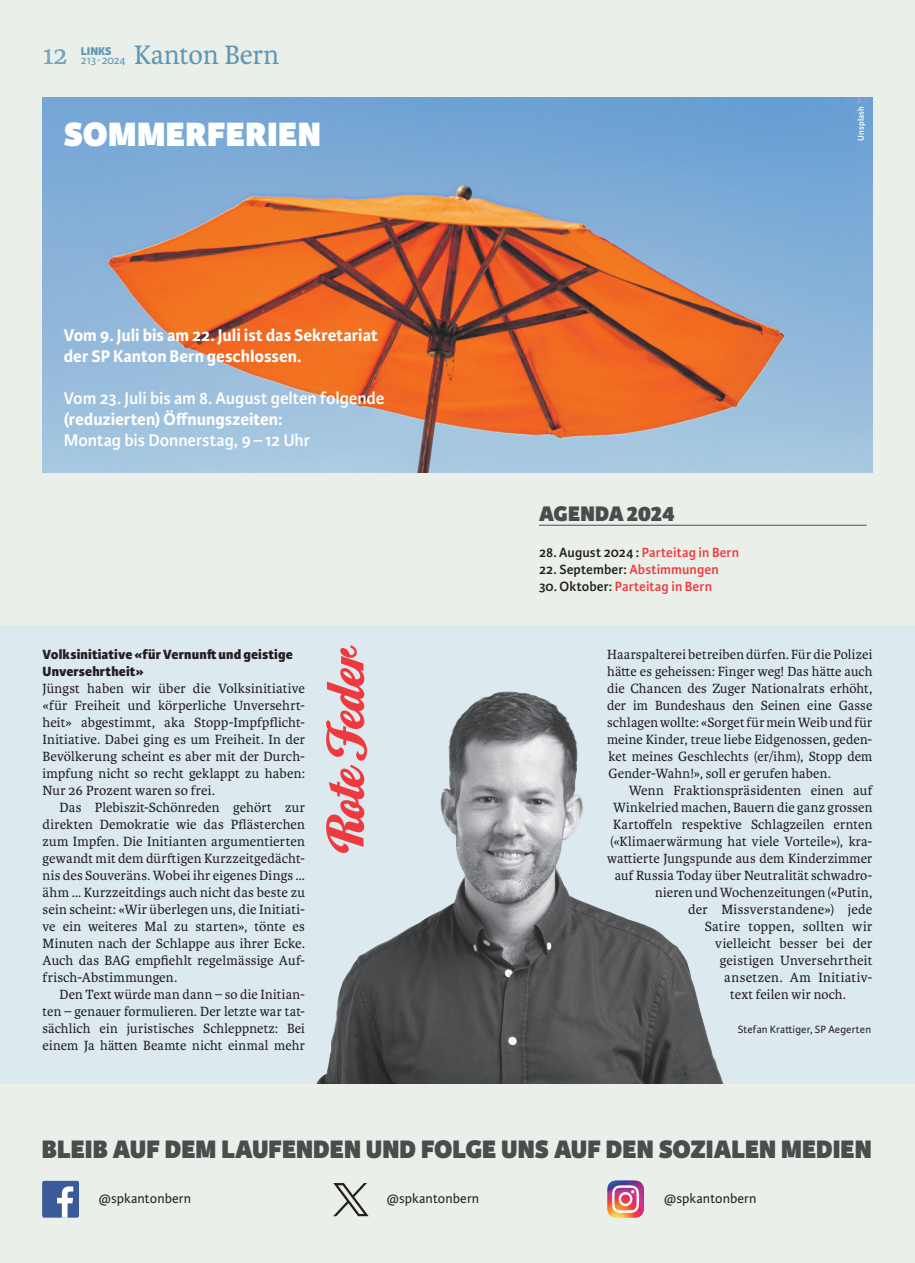
<style>
.page{position:relative;width:915px;height:1263px;background:#fff}
.page>*{position:absolute;margin:0;border:0;box-sizing:border-box;transform-origin:0 0}
.t1{font:54px "Home Run Script";color:#ee3a3e}
.t2{font:800 36px "Karmina Sans";letter-spacing:.01em;color:#fff}
.t3{font:28.5px "Karmina";color:#6197b5}
.t4{font:28.5px "Karmina";color:#76a3bd}
.t5{font:800 27px "Karmina Sans";color:#4b4c4d}
.t6{font:800 22.5px "Karmina Sans";letter-spacing:-.005em;color:#4b4c4d}
.t7{font:700 18px/21px "Karmina Sans";color:#fff}
.t8{font:600 18px "Karmina Sans";letter-spacing:-.005em;color:#fff}
.t9{font:14.25px/17px "Karmina";letter-spacing:.01em;color:#231f20;text-align:justify}
.t10{font:600 14.25px "Karmina Sans";letter-spacing:.005em;color:#ee3a3e}
.t11{font:800 14.25px/17px "Karmina Sans";letter-spacing:.01em;color:#231f20}
.t12{font:14.25px "Karmina Sans";letter-spacing:.005em;color:#231f20}
.t13{font:600 14.25px "Karmina Sans";letter-spacing:.01em;color:#231f20}
.t14{font:12px "Karmina Sans";letter-spacing:-.02em;color:#6197b5}
.t15{font:800 12px "Karmina Sans";color:#6197b5}
.t16{font:11.25px "Karmina Sans";letter-spacing:.015em;color:#231f20}
.t17{font:600 9px "Karmina Sans";letter-spacing:.02em;color:#fff}
.s1{color:#231f20}
.s2{color:#ee3a3e}
</style>
<div class="page">
<div style="left:0;top:0;width:914px;height:1263px;background:#eaf0e9"></div>
<svg style="left:333px;top:1183px;width:35px;height:33px"></svg>
<img style="left:607px;top:1181px;width:36px;height:36px">
<div style="left:43px;top:1181px;width:36px;height:36px;background:#3b5a9a;border-radius:2px"></div>
<svg style="left:57px;top:1186px;width:16px;height:31px"></svg>
<div style="left:0;top:625px;width:914px;height:458px;background:#dce9ee"></div>
<hr style="left:539px;top:525px;width:327px;height:1px;background:#4b4c4d">
<img style="left:317px;top:691px;width:406px;height:392px">
<img style="left:43px;top:98px;width:829px;height:374px">
<p class="t14" style="left:81px;top:53px;width:46px">213 ∙ 2024</p>
<h3 class="t3" style="left:134px;top:39px;width:147px">Kanton Bern</h3>
<h3 class="t4" style="left:43px;top:39px;width:27px">12</h3>
<p class="t15" style="left:81px;top:44px;width:32px">LINKS</p>
<h2 class="t2" style="left:64px;top:113px;width:258px">SOMMERFERIEN</h2>
<p class="t7" style="left:64px;top:325px;width:315px">Vom 9. Juli bis am 22. Juli ist das Sekretariat der SP Kanton Bern geschlossen.</p>
<p class="t8" style="left:64px;top:388px;width:322px">Vom 23. Juli bis am 8. August gelten folgende</p>
<p class="t7" style="left:64px;top:409px;width:220px">(reduzierten) Öffnungszeiten:</p>
<p class="t8" style="left:64px;top:430px;width:247px">Montag bis Donnerstag, 9–12 Uhr</p>
<p class="t11" style="left:43px;top:646px;width:251px">Volksinitiative «für Vernunft und geistige<br>Unversehrtheit»</p>
<p class="t9" style="left:43px;top:680px;width:264px">Jüngst haben wir über die Volksinitiative «für Freiheit und körperliche Unversehrt&shy;heit» abgestimmt, aka Stopp-Impfpflicht-Initiative. Dabei ging es um Freiheit. In der Bevölkerung scheint es aber mit der Durch&shy;impfung nicht so recht geklappt zu haben:<br>Nur 26 Prozent waren so frei.</p>
<p class="t9" style="left:43px;top:799px;width:264px;text-indent:17px">Das Plebiszit-Schönreden gehört zur direkten Demokratie wie das Pflästerchen zum Impfen. Die Initianten argumentierten gewandt mit dem dürftigen Kurzzeitgedächt&shy;nis des Souveräns. Wobei ihr eigenes Dings … ähm … Kurzzeitdings auch nicht das beste zu sein scheint: «Wir überlegen uns, die Initiati&shy;ve ein weiteres Mal zu starten», tönte es Minuten nach der Schlappe aus ihrer Ecke.<br>Auch das BAG empfiehlt regelmässige Auf&shy;frisch-Abstimmungen.</p>
<p class="t9" style="left:43px;top:986px;width:264px;text-indent:17px">Den Text würde man dann – so die Initian&shy;ten – genauer formulieren. Der letzte war tat&shy;sächlich ein juristisches Schleppnetz: Bei einem Ja hätten Beamte nicht einmal mehr</p>
<h1 class="t1" style="left:313px;top:849px;width:210px;rotate:-90deg">Rote Feder</h1>
<p class="t17" style="left:855px;top:141px;width:36px;rotate:-90deg">Unsplash</p>
<h3 class="t6" style="left:539px;top:500px;width:137px">AGENDA 2024</h3>
<p class="t10" style="left:539px;top:544px;width:201px"><span class="s1">28. August 2024 :</span> Parteitag in Bern</p>
<p class="t13" style="left:539px;top:561px;width:181px">22. September: <span class="s2">Abstimmungen</span></p>
<p class="t10" style="left:539px;top:578px;width:174px"><span class="s1">30. Oktober:</span> Parteitag in Bern</p>
<p class="t9" style="left:607px;top:646px;width:267px">Haarspalterei betreiben dürfen. Für die Polizei hätte es geheissen: Finger weg! Das hätte auch die Chancen des Zuger Nationalrats erhöht, der im Bundeshaus den Seinen eine Gasse schlagen wollte: «Sorget für mein Weib und für meine Kinder, treue liebe Eidgenossen, geden&shy;ket meines Geschlechts (er/ihm), Stopp dem Gender-Wahn!», soll er gerufen haben.</p>
<p class="t9" style="left:628px;top:782px;width:245px">Wenn Fraktionspräsidenten einen auf</p>
<p class="t9" style="left:613px;top:799px;width:261px">Winkelried machen, Bauern die ganz grossen</p>
<p class="t9" style="left:613px;top:816px;width:261px">Kartoffeln respektive Schlagzeilen ernten</p>
<p class="t9" style="left:610px;top:833px;width:264px">(«Klimaerwärmung hat viele Vorteile»), kra-</p>
<p class="t9" style="left:607px;top:850px;width:267px">wattierte Jungspunde aus dem Kinderzimmer</p>
<p class="t9" style="left:614px;top:867px;width:259px">auf Russia Today über Neutralität schwadro-</p>
<p class="t9" style="left:655px;top:884px;width:219px">nieren und Wochenzeitungen («Putin,</p>
<p class="t9" style="left:688px;top:901px;width:186px">der Missverstandene») jede</p>
<p class="t9" style="left:704px;top:918px;width:169px">Satire toppen, sollten wir</p>
<p class="t9" style="left:715px;top:935px;width:159px">vielleicht besser bei der</p>
<p class="t9" style="left:719px;top:952px;width:154px">geistigen Unversehrtheit</p>
<p class="t9" style="left:724px;top:969px;width:150px">ansetzen. Am Initiativ-</p>
<p class="t9" style="left:730px;top:986px;width:117px">text feilen wir noch.</p>
<p class="t16" style="left:737px;top:1023px;width:135px">Stefan Krattiger, SP Aegerten</p>
<h3 class="t5" style="left:42px;top:1133px;width:831px">BLEIB AUF DEM LAUFENDEN UND FOLGE UNS AUF DEN SOZIALEN MEDIEN</h3>
<p class="t12" style="left:99px;top:1191px;width:94px">@spkantonbern</p>
<p class="t12" style="left:387px;top:1191px;width:94px">@spkantonbern</p>
<p class="t12" style="left:664px;top:1191px;width:94px">@spkantonbern</p>
</div>
